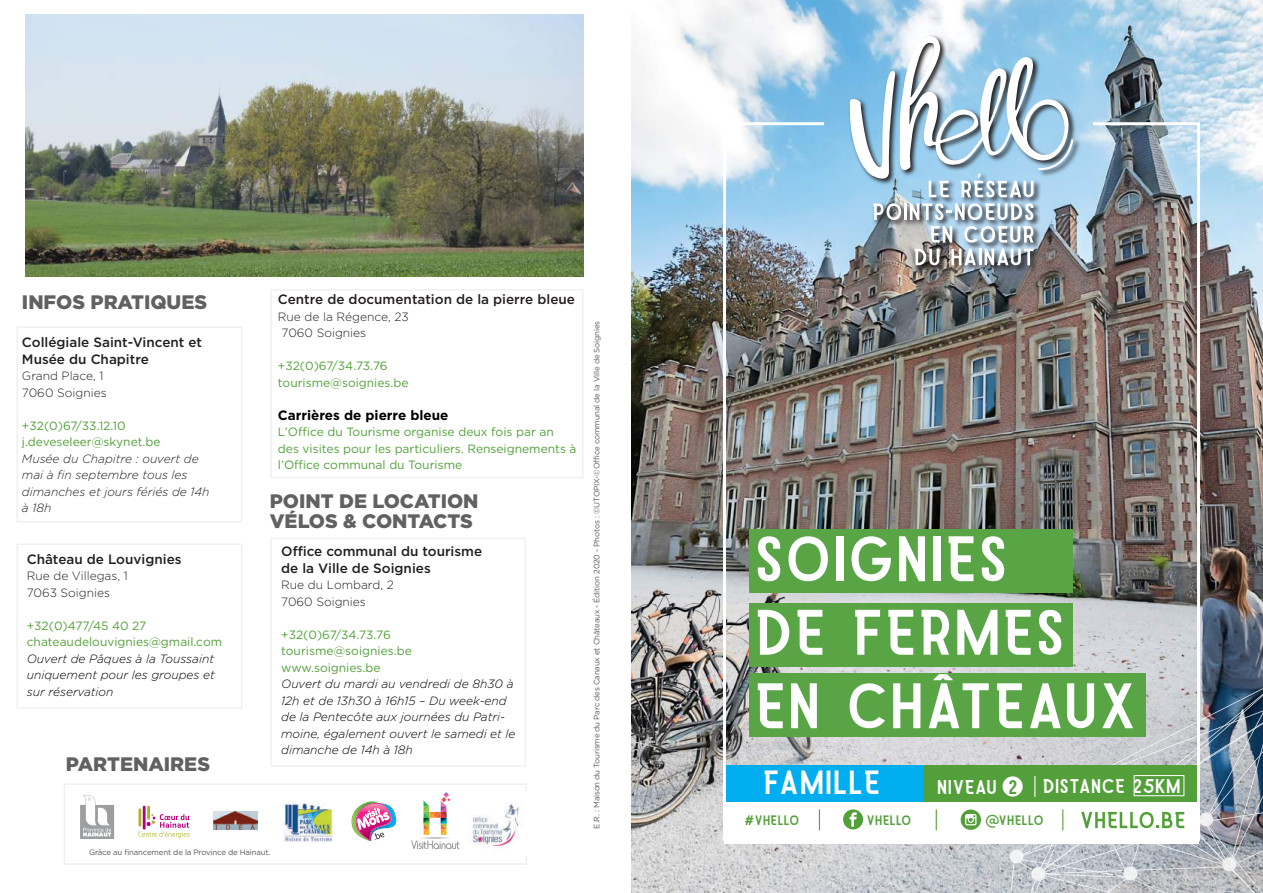
<style>
.page{position:relative;width:1263px;height:893px;background:#fff}
.page>*{position:absolute;margin:0;border:0;box-sizing:border-box;transform-origin:0 0}
.t1{font:61.35px/73.5px "Explode";color:#fff}
.t2{font:32.1px "Explode";color:#fff}
.t3{font:900 19.5px/19.5px "Gotham";color:#616161}
.t4{font:19.05px "Explode";color:#fff}
.t5{font:19.05px "Explode";color:#53a03a}
.t6{font:500 13.5px/16.5px "Gotham";color:#231f20}
.t7{font:700 13.5px "Gotham";color:#000}
.t8{font:13.05px "Explode";color:#53a03a}
.t9{font:12px/16.5px "Gotham";color:#53a03a}
.t10{font:italic 300 12px/16.5px "Gotham";color:#000}
.t11{font:300 12px/16.5px "Gotham";color:#231f20}
.t12{font:italic 300 12px/16.5px "Gotham";color:#231f20}
.t13{font:7.8px "Gotham";letter-spacing:-.02em;color:#57585a}
.s1{font-family:"Bergen Sans";font-weight:600}
</style>
<div class="page">
<img style="left:631px;top:0;width:632px;height:893px">
<svg style="left:849px;top:36px;width:224px;height:85px"></svg>
<img style="left:721px;top:121px;width:480px;height:721px">
<div style="left:749px;top:603px;width:324px;height:64px;background:#59a445"></div>
<div style="left:749px;top:673px;width:397px;height:63px;background:#59a445"></div>
<svg style="left:843px;top:809px;width:20px;height:20px"></svg>
<svg style="left:961px;top:809px;width:20px;height:21px"></svg>
<svg style="left:819px;top:809px;width:1px;height:21px"></svg>
<svg style="left:936px;top:809px;width:1px;height:21px"></svg>
<svg style="left:1003px;top:679px;width:260px;height:214px"></svg>
<div style="left:1134px;top:775px;width:50px;height:21px;border:1px solid #fff"></div>
<div style="left:1002px;top:776px;width:21px;height:21px;background:#fff;border-radius:50%"></div>
<div style="left:64px;top:783px;width:463px;height:82px;border:2px solid #f0f0f0"></div>
<div style="left:17px;top:326px;width:225px;height:196px;border:2px solid #f0f0f0"></div>
<div style="left:270px;top:289px;width:313px;height:189px;border:2px solid #f0f0f0"></div>
<div style="left:270px;top:538px;width:256px;height:229px;background:#fff;border:2px solid #f0f0f0"></div>
<hr style="left:143px;top:806px;width:3px;height:24px;background:#b5007b">
<hr style="left:147px;top:806px;width:3px;height:14px;background:#acb22a">
<svg style="left:138px;top:808px;width:52px;height:30px"></svg>
<svg style="left:80px;top:795px;width:34px;height:44px"></svg>
<svg style="left:411px;top:792px;width:48px;height:57px"></svg>
<svg style="left:351px;top:801px;width:45px;height:40px"></svg>
<img style="left:284px;top:803px;width:48px;height:38px">
<img style="left:214px;top:811px;width:43px;height:18px">
<svg style="left:933px;top:674px;width:20px;height:6px"></svg>
<div style="left:17px;top:543px;width:225px;height:166px;border:2px solid #f0f0f0"></div>
<img style="left:26px;top:15px;width:557px;height:261px">
<div style="left:749px;top:529px;width:324px;height:64px;background:#59a445"></div>
<img style="left:471px;top:791px;width:56px;height:64px">
<h3 class="t3" style="left:22px;top:292px;width:187px">INFOS PRATIQUES</h3>
<p class="t6" style="left:22px;top:334px;width:182px">Collégiale Saint-Vincent et<br>Musée du Chapitre</p>
<p class="t11" style="left:22px;top:367px;width:86px">Grand Place, 1<br>7060 Soignies</p>
<p class="t9" style="left:22px;top:417px;width:140px">+32(0)67/33.12.10 j.deveseleer@skynet.be</p>
<p class="t12" style="left:22px;top:450px;width:189px">Musée du Chapitre : ouvert de mai à fin septembre tous les dimanches et jours fériés de 14h à 18h</p>
<p class="t6" style="left:27px;top:550px;width:156px">Château de Louvignies</p>
<p class="t11" style="left:27px;top:567px;width:103px">Rue de Villegas, 1<br>7063 Soignies</p>
<p class="t9" style="left:27px;top:617px;width:197px">+32(0)477/45 40 27 chateaudelouvignies@gmail.com</p>
<p class="t10" style="left:27px;top:650px;width:190px;text-align:justify">Ouvert de Pâques à la Toussaint uniquement pour les groupes et sur réservation</p>
<h3 class="t3" style="left:66px;top:754px;width:146px">PARTENAIRES</h3>
<p class="t6" style="left:278px;top:291px;width:299px">Centre de documentation de la pierre bleue</p>
<p class="t11" style="left:278px;top:308px;width:132px">Rue de la Régence, 23<br>7060 Soignies</p>
<p class="t9" style="left:278px;top:357px;width:132px">+32(0)67/34.73.76 tourisme@soignies.be</p>
<p class="t7" style="left:278px;top:406px;width:172px">Carrières de pierre bleue</p>
<p class="t9" style="left:278px;top:423px;width:300px">L’Office du Tourisme organise deux fois par an des visites pour les particuliers. Renseignements à l’Office communal du Tourisme</p>
<h3 class="t3" style="left:270px;top:491px;width:210px">POINT DE LOCATION<br>VÉLOS &amp; CONTACTS</h3>
<p class="t6" style="left:281px;top:543px;width:203px">Office communal du tourisme de la Ville de Soignies</p>
<p class="t11" style="left:281px;top:576px;width:114px">Rue du Lombard, 2<br>7060 Soignies</p>
<p class="t9" style="left:281px;top:626px;width:132px">+32(0)67/34.73.76 tourisme@soignies.be www.soignies.be</p>
<p class="t10" style="left:281px;top:675px;width:236px">Ouvert du mardi au vendredi de 8h30 à 12h et de 13h30 à 16h15 – Du week-end de la Pentecôte aux journées du Patri&shy;moine, également ouvert le samedi et le dimanche de 14h à 18h</p>
<p class="t13" style="left:89px;top:848px;width:183px">Grâce au financement de la Province de Hainaut.</p>
<p class="t13" style="left:592px;top:828px;width:509px;rotate:-90deg">E.R. : Maison du Tourisme du Parc des Canaux et Châteaux - Édition 2020 - Photos : ©UTOPIX-©Office communal de la Ville de Soignies</p>
<h1 class="t1" style="left:758px;top:518px;width:385px">SOIGNIES<br>DE FERMES<br>EN CHATEAUX</h1>
<h2 class="t2" style="left:765px;top:760px;width:120px">FAMILLE</h2>
<h3 class="t4" style="left:938px;top:774px;width:62px">NIVEAU</h3>
<h3 class="t4" style="left:1044px;top:773px;width:140px">DISTANCE 25KM</h3>
<h3 class="t5" style="left:1009px;top:774px;width:11px">2</h3>
<p class="t8" style="left:745px;top:811px;width:57px">#VHELLO</p>
<p class="t8" style="left:867px;top:812px;width:46px">VHELLO</p>
<p class="t8" style="left:986px;top:812px;width:60px"><span class="s1">@</span>VHELLO</p>
</div>
